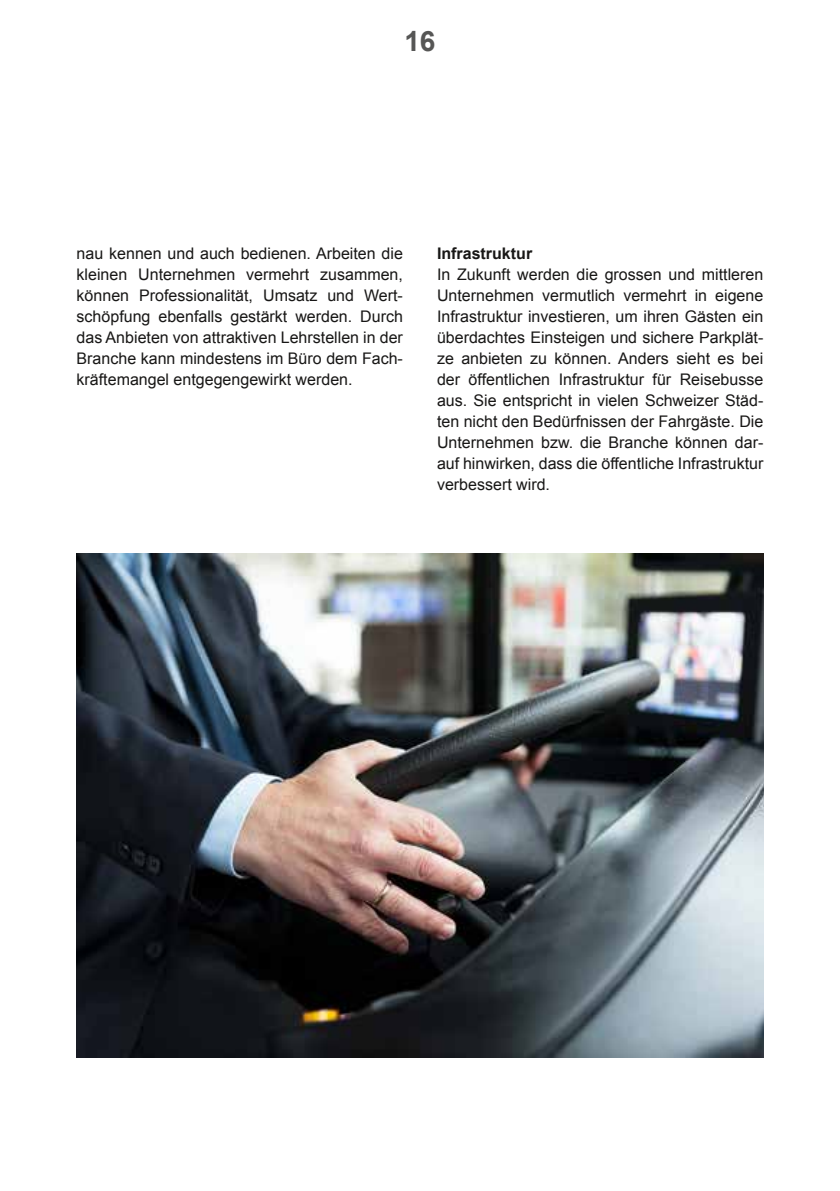
<style>
.page{position:relative;width:840px;height:1191px;background:#fff}
.page>*{position:absolute;margin:0;border:0;box-sizing:border-box;transform-origin:0 0}
.t1{font:700 28px "Arial";color:#565655}
.t2{font:16px/21px "Arial";color:#181716;text-align:justify}
.t3{font:700 16px "Arial";color:#181716}
</style>
<div class="page">
<img style="left:77px;top:553px;width:686px;height:504px">
<h1 class="t1" style="left:404px;top:23px;width:33px">16</h1>
<p class="t2" style="left:77px;top:243px;width:327px">nau kennen und auch bedienen. Arbeiten die kleinen Unternehmen vermehrt zusammen, können Professionalität, Umsatz und Wert&shy;schöpfung ebenfalls gestärkt werden. Durch das Anbieten von attraktiven Lehrstellen in der Branche kann mindestens im Büro dem Fach&shy;kräftemangel entgegengewirkt werden.</p>
<p class="t3" style="left:437px;top:243px;width:97px">Infrastruktur</p>
<p class="t2" style="left:437px;top:264px;width:327px">In Zukunft werden die grossen und mittleren Unternehmen vermutlich vermehrt in eigene Infrastruktur investieren, um ihren Gästen ein überdachtes Einsteigen und sichere Parkplät&shy;ze anbieten zu können. Anders sieht es bei der öffentlichen Infrastruktur für Reisebusse aus. Sie entspricht in vielen Schweizer Städ&shy;ten nicht den Bedürfnissen der Fahrgäste. Die Unternehmen bzw. die Branche können dar&shy;auf hinwirken, dass die öffentliche Infrastruktur verbessert wird.</p>
</div>
